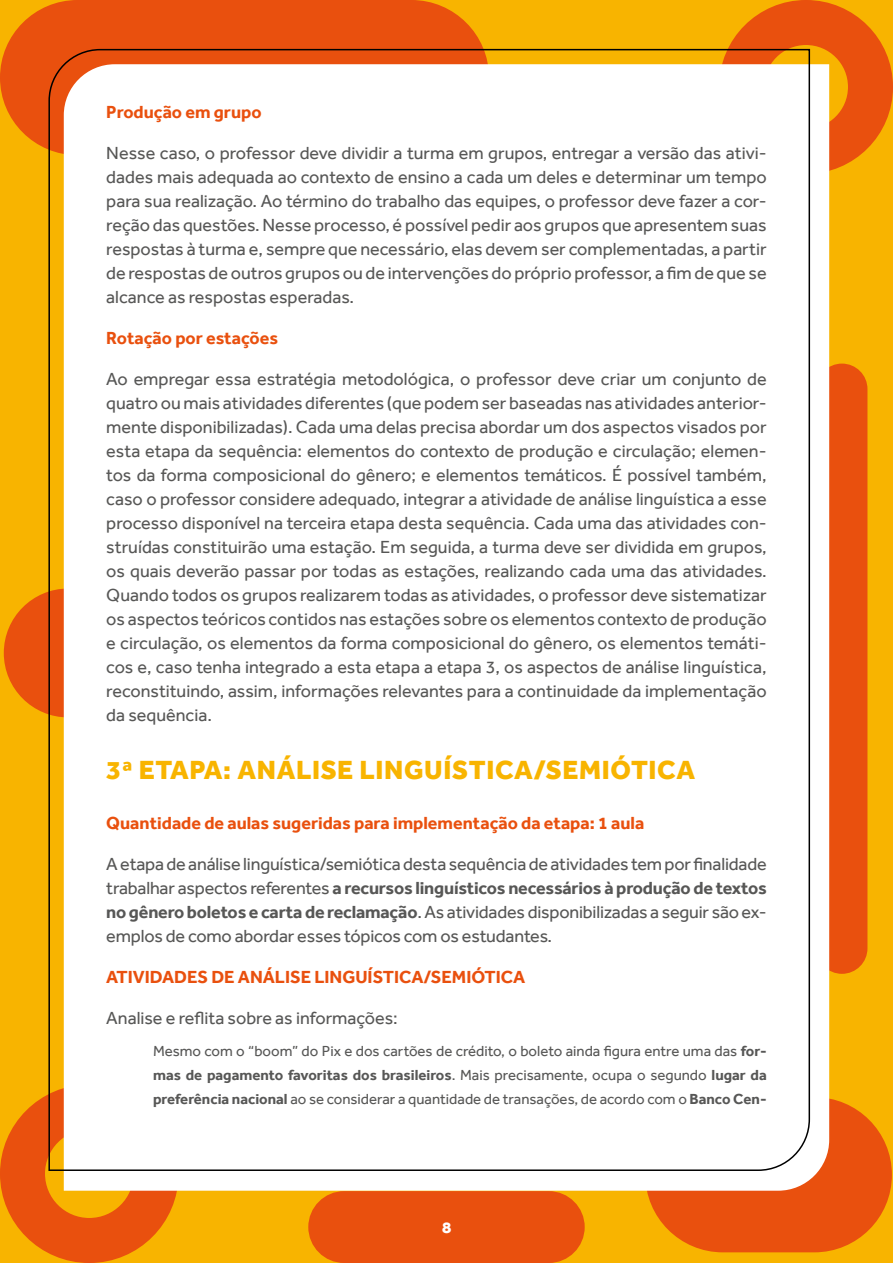
<style>
.page{position:relative;width:893px;height:1263px;background:#f8b400}
.page>*{position:absolute;margin:0;border:0;box-sizing:border-box;transform-origin:0 0}
.t1{font:800 27px "Effra";letter-spacing:.025em;color:#f8b400}
.t2{font:18px/24px "Effra";color:#575756;text-align:justify}
.t3{font:700 18px "Effra";color:#e9500e}
.t4{font:800 16.5px "Effra";color:#fff}
.t5{font:15px/24px "Effra";color:#575756;text-align:justify}
.s1{font-weight:700}
</style>
<div class="page">
<div style="left:0;top:0;width:489px;height:155px;background:#e9500e;border-radius:78px"></div>
<div style="left:645px;top:1097px;width:247px;height:155px;background:#e9500e;border-radius:78px"></div>
<div style="left:816px;top:364px;width:51px;height:610px;background:#e9500e;border-radius:26px"></div>
<div style="left:308px;top:1191px;width:277px;height:72px;background:#e9500e;border-radius:36px"></div>
<div style="left:719px;top:0;width:174px;height:174px;border:45px solid #e9500e;border-radius:50%"></div>
<div style="left:0;top:1084px;width:179px;height:179px;border:45px solid #e9500e;border-radius:50%"></div>
<div style="left:4px;top:588px;width:129px;height:129px;background:#e9500e;border-radius:50%"></div>
<div style="left:64px;top:64px;width:765px;height:1127px;background:#fff"></div>
<div style="left:48px;top:48px;width:763px;height:1124px;background:#fff"></div>
<p class="t3" style="left:106px;top:102px;width:157px">Produção em grupo</p>
<p class="t2" style="left:106px;top:141px;width:662px">Nesse caso, o professor deve dividir a turma em grupos, entregar a versão das ativi&shy;dades mais adequada ao contexto de ensino a cada um deles e determinar um tempo para sua realização. Ao término do trabalho das equipes, o professor deve fazer a cor&shy;reção das questões. Nesse processo, é possível pedir aos grupos que apresentem suas respostas à turma e, sempre que necessário, elas devem ser complementadas, a partir de respostas de outros grupos ou de intervenções do próprio professor, a fim de que se alcance as respostas esperadas.</p>
<p class="t3" style="left:106px;top:328px;width:173px">Rotação por estações</p>
<p class="t2" style="left:106px;top:367px;width:662px">Ao empregar essa estratégia metodológica, o professor deve criar um conjunto de quatro ou mais atividades diferentes (que podem ser baseadas nas atividades anterior&shy;mente disponibilizadas). Cada uma delas precisa abordar um dos aspectos visados por esta etapa da sequência: elementos do contexto de produção e circulação; elemen&shy;tos da forma composicional do gênero; e elementos temáticos. É possível também, caso o professor considere adequado, integrar a atividade de análise linguística a esse processo disponível na terceira etapa desta sequência. Cada uma das atividades con&shy;struídas constituirão uma estação. Em seguida, a turma deve ser dividida em grupos, os quais deverão passar por todas as estações, realizando cada uma das atividades.<br>Quando todos os grupos realizarem todas as atividades, o professor deve sistematizar os aspectos teóricos contidos nas estações sobre os elementos contexto de produção e circulação, os elementos da forma composicional do gênero, os elementos temáti&shy;cos e, caso tenha integrado a esta etapa a etapa 3, os aspectos de análise linguística, reconstituindo, assim, informações relevantes para a continuidade da implementação da sequência.</p>
<h1 class="t1" style="left:106px;top:754px;width:590px">3ª ETAPA: ANÁLISE LINGUÍSTICA/SEMIÓTICA</h1>
<p class="t3" style="left:106px;top:812px;width:540px">Quantidade de aulas sugeridas para implementação da etapa: 1 aula</p>
<p class="t2" style="left:106px;top:852px;width:662px">A etapa de análise linguística/semiótica desta sequência de atividades tem por finalidade trabalhar aspectos referentes <span class="s1">a recursos linguísticos necessários à produção de textos no gênero boletos e carta de reclamação</span>. As atividades disponibilizadas a seguir são ex&shy;emplos de como abordar esses tópicos com os estudantes.</p>
<p class="t3" style="left:106px;top:966px;width:420px">ATIVIDADES DE ANÁLISE LINGUÍSTICA/SEMIÓTICA</p>
<p class="t2" style="left:106px;top:1006px;width:293px">Analise e reflita sobre as informações:</p>
<p class="t5" style="left:153px;top:1039px;width:615px">Mesmo com o “boom” do Pix e dos cartões de crédito, o boleto ainda figura entre uma das <span class="s1">for&shy;mas de pagamento favoritas dos brasileiros</span>. Mais precisamente, ocupa o segundo <span class="s1">lugar da preferência nacional</span> ao se considerar a quantidade de transações, de acordo com o <span class="s1">Banco Cen-</span></p>
<p class="t4" style="left:442px;top:1217px;width:11px">8</p>
</div>
